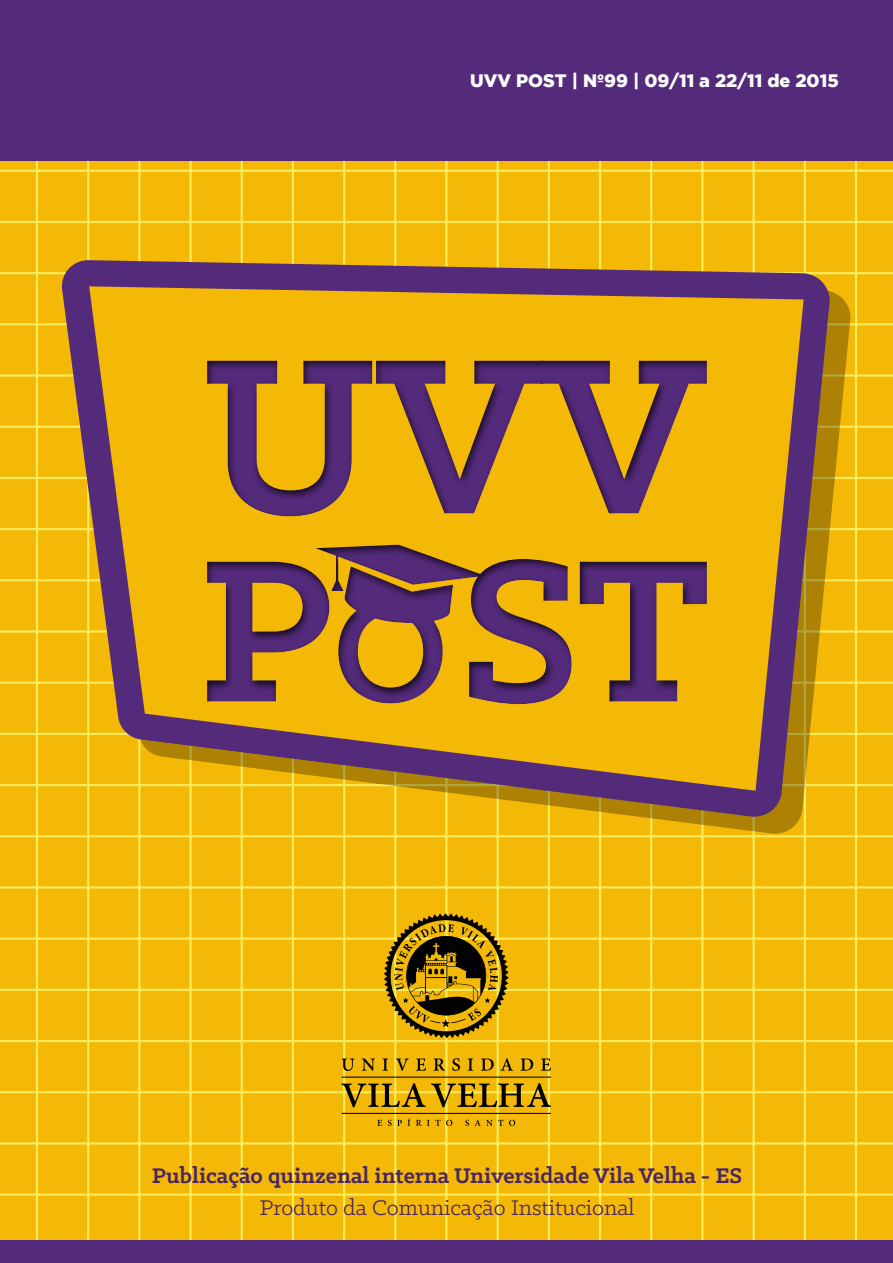
<style>
.page{position:relative;width:893px;height:1263px;background:#f4b806}
.page>*{position:absolute;margin:0;border:0;box-sizing:border-box;transform-origin:0 0}
.t1{font:700 24px "Klinic Slab";color:#4a2563}
.t2{font:24px "Klinic Slab";color:#4a2563}
.t3{font:900 18px "Gotham";color:#fff}
</style>
<div class="page">
<hr style="left:0;top:16px;width:892px;height:2px;background:#f8eb5a">
<hr style="left:0;top:67px;width:892px;height:2px;background:#f8eb5a">
<hr style="left:0;top:170px;width:892px;height:2px;background:#f8eb5a">
<hr style="left:0;top:221px;width:892px;height:2px;background:#f8eb5a">
<hr style="left:0;top:272px;width:892px;height:2px;background:#f8eb5a">
<hr style="left:0;top:323px;width:892px;height:2px;background:#f8eb5a">
<hr style="left:0;top:374px;width:892px;height:3px;background:#f8eb5a">
<hr style="left:0;top:426px;width:892px;height:2px;background:#f8eb5a">
<hr style="left:0;top:477px;width:892px;height:2px;background:#f8eb5a">
<hr style="left:0;top:528px;width:892px;height:2px;background:#f8eb5a">
<hr style="left:0;top:579px;width:892px;height:2px;background:#f8eb5a">
<hr style="left:0;top:630px;width:892px;height:3px;background:#f8eb5a">
<hr style="left:0;top:682px;width:892px;height:2px;background:#f8eb5a">
<hr style="left:0;top:733px;width:892px;height:2px;background:#f8eb5a">
<hr style="left:0;top:784px;width:892px;height:2px;background:#f8eb5a">
<hr style="left:0;top:835px;width:892px;height:2px;background:#f8eb5a">
<hr style="left:0;top:886px;width:892px;height:2px;background:#f8eb5a">
<hr style="left:0;top:937px;width:892px;height:3px;background:#f8eb5a">
<hr style="left:0;top:989px;width:892px;height:2px;background:#f8eb5a">
<hr style="left:0;top:1040px;width:892px;height:2px;background:#f8eb5a">
<hr style="left:0;top:1091px;width:892px;height:2px;background:#f8eb5a">
<hr style="left:0;top:1142px;width:892px;height:2px;background:#f8eb5a">
<hr style="left:0;top:1193px;width:892px;height:3px;background:#f8eb5a">
<hr style="left:36px;top:0;width:2px;height:1262px;background:#f8eb5a">
<hr style="left:87px;top:0;width:2px;height:1262px;background:#f8eb5a">
<hr style="left:138px;top:0;width:2px;height:1262px;background:#f8eb5a">
<hr style="left:189px;top:0;width:3px;height:1262px;background:#f8eb5a">
<hr style="left:241px;top:0;width:2px;height:1262px;background:#f8eb5a">
<hr style="left:292px;top:0;width:2px;height:1262px;background:#f8eb5a">
<hr style="left:343px;top:0;width:2px;height:1262px;background:#f8eb5a">
<hr style="left:394px;top:0;width:2px;height:1262px;background:#f8eb5a">
<hr style="left:445px;top:0;width:3px;height:1262px;background:#f8eb5a">
<hr style="left:497px;top:0;width:2px;height:1262px;background:#f8eb5a">
<hr style="left:548px;top:0;width:2px;height:1262px;background:#f8eb5a">
<hr style="left:599px;top:0;width:2px;height:1262px;background:#f8eb5a">
<hr style="left:650px;top:0;width:2px;height:1262px;background:#f8eb5a">
<hr style="left:701px;top:0;width:2px;height:1262px;background:#f8eb5a">
<hr style="left:752px;top:0;width:3px;height:1262px;background:#f8eb5a">
<hr style="left:804px;top:0;width:2px;height:1262px;background:#f8eb5a">
<hr style="left:855px;top:0;width:2px;height:1262px;background:#f8eb5a">
<div style="left:1px;top:0;width:892px;height:160px;background:#542a7b"></div>
<div style="left:0;top:1240px;width:893px;height:23px;background:#542a7b"></div>
<svg style="left:89px;top:291px;width:762px;height:543px"></svg>
<svg style="left:61px;top:260px;width:769px;height:557px"></svg>
<div style="left:205px;top:360px;width:503px;height:159px;background:#000;opacity:.75"></div>
<div style="left:466px;top:558px;width:107px;height:149px;background:#f4b806"></div>
<div style="left:206px;top:561px;width:501px;height:141px;background:#000;opacity:.75"></div>
<hr style="left:341px;top:1113px;width:210px;height:1px;background:#020203">
<svg style="left:342px;top:1058px;width:13px;height:13px"></svg>
<svg style="left:362px;top:1058px;width:13px;height:13px"></svg>
<svg style="left:383px;top:1058px;width:5px;height:12px"></svg>
<svg style="left:396px;top:1058px;width:13px;height:13px"></svg>
<svg style="left:416px;top:1058px;width:10px;height:12px"></svg>
<svg style="left:434px;top:1058px;width:11px;height:13px"></svg>
<svg style="left:452px;top:1058px;width:8px;height:13px"></svg>
<svg style="left:468px;top:1058px;width:5px;height:12px"></svg>
<svg style="left:481px;top:1058px;width:13px;height:12px"></svg>
<svg style="left:501px;top:1058px;width:12px;height:12px"></svg>
<svg style="left:521px;top:1058px;width:12px;height:12px"></svg>
<svg style="left:541px;top:1058px;width:10px;height:12px"></svg>
<svg style="left:342px;top:1083px;width:209px;height:24px"></svg>
<svg style="left:377px;top:1120px;width:5px;height:6px"></svg>
<svg style="left:388px;top:1120px;width:14px;height:6px"></svg>
<svg style="left:408px;top:1118px;width:2px;height:8px"></svg>
<svg style="left:416px;top:1120px;width:36px;height:6px"></svg>
<svg style="left:465px;top:1120px;width:4px;height:6px"></svg>
<svg style="left:475px;top:1120px;width:28px;height:6px"></svg>
<svg style="left:509px;top:1120px;width:6px;height:6px"></svg>
<hr style="left:341px;top:1076px;width:210px;height:2px;background:#020203">
<svg style="left:384px;top:913px;width:125px;height:125px"></svg>
<svg style="left:207px;top:545px;width:365px;height:159px"></svg>
<div style="left:315px;top:544px;width:171px;height:159px;background:#000;opacity:.75"></div>
<p class="t3" style="left:470px;top:70px;width:370px">UVV POST | Nº99 | 09/11 a 22/11 de 2015</p>
<p class="t1" style="left:152px;top:1160px;width:592px">Publicação quinzenal interna Universidade Vila Velha - ES</p>
<p class="t2" style="left:260px;top:1192px;width:376px">Produto da Comunicação Institucional</p>
</div>
